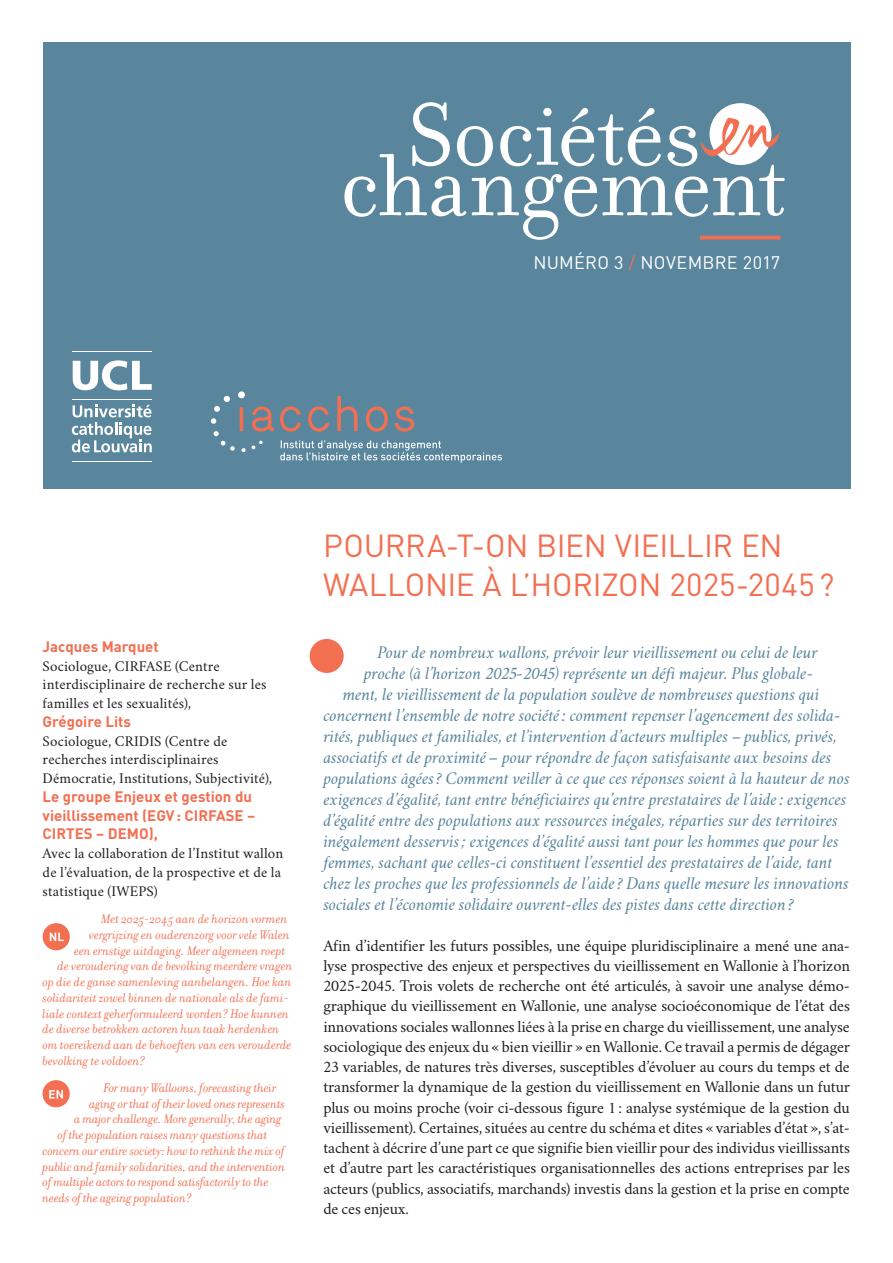
<style>
.page{position:relative;width:893px;height:1263px;background:#fff}
.page>*{position:absolute;margin:0;border:0;box-sizing:border-box;transform-origin:0 0}
.t1{font:31.5px/39px "DIN";letter-spacing:-.01em;color:#f36f51}
.t2{font:italic 18px "Crimson";letter-spacing:-.005em;color:#59869d}
.t3{font:18px "DIN";letter-spacing:.015em;color:#fff}
.t4{font:16.5px/20.2px "Crimson";letter-spacing:-.01em;color:#231f20;text-align:justify}
.t5{font:15px/18.8px "Crimson";letter-spacing:.01em;color:#231f20}
.t6{font:700 15px/18.8px "DIN";color:#f36f51}
.t7{font:italic 13.5px "Filosofia OT";color:#f36f51}
.s1{color:#f36f51}
</style>
<div class="page">
<div style="left:43px;top:43px;width:807px;height:446px;background:#59869d"></div>
<svg style="left:72px;top:405px;width:80px;height:47px"></svg>
<svg style="left:73px;top:360px;width:79px;height:30px"></svg>
<hr style="left:72px;top:351px;width:80px;height:1px;background:#fff">
<hr style="left:72px;top:461px;width:80px;height:1px;background:#fff">
<hr style="left:72px;top:399px;width:80px;height:1px;background:#fff">
<div style="left:238px;top:391px;width:7px;height:7px;background:#fff;border-radius:50%"></div>
<svg style="left:211px;top:396px;width:291px;height:67px"></svg>
<div style="left:310px;top:639px;width:34px;height:34px;background:#f36f51;border-radius:50%"></div>
<div style="left:43px;top:923px;width:27px;height:27px;background:#f36f51;border-radius:50%"></div>
<svg style="left:50px;top:932px;width:14px;height:9px"></svg>
<div style="left:43px;top:1080px;width:27px;height:27px;background:#f36f51;border-radius:50%"></div>
<svg style="left:49px;top:1090px;width:14px;height:8px"></svg>
<svg style="left:344px;top:102px;width:441px;height:138px"></svg>
<p class="t3" style="left:533px;top:252px;width:248px">NUMÉRO 3 <span class="s1">/</span> NOVEMBRE 2017</p>
<p class="t6" style="left:43px;top:636px;width:118px">Jacques Marquet</p>
<p class="t5" style="left:43px;top:654px;width:225px">Sociologue, CIRFASE (Centre interdisciplinaire de recherche sur les familles et les sexualités),</p>
<p class="t6" style="left:43px;top:711px;width:90px">Grégoire Lits</p>
<p class="t5" style="left:43px;top:729px;width:231px">Sociologue, CRIDIS (Centre de recherches interdisciplinaires<br>Démocratie, Institutions, Subjectivité),</p>
<p class="t6" style="left:43px;top:786px;width:214px">Le groupe Enjeux et gestion du vieillissement (EGV: CIRFASE –<br>CIRTES – DEMO),</p>
<p class="t5" style="left:43px;top:842px;width:242px">Avec la collaboration de l’Institut wallon de l’évaluation, de la prospective et de la statistique (IWEPS)</p>
<p class="t7" style="left:101px;top:911px;width:188px">Met 2025-2045 aan de horizon vormen</p>
<p class="t7" style="left:89px;top:927px;width:202px">vergrijzing en ouderenzorg voor vele Walen</p>
<p class="t7" style="left:74px;top:943px;width:213px">een ernstige uitdaging. Meer algemeen roept</p>
<p class="t7" style="left:58px;top:959px;width:236px">de veroudering van de bevolking meerdere vragen</p>
<p class="t7" style="left:43px;top:974px;width:250px">op die de ganse samenleving aanbelangen. Hoe kan</p>
<p class="t7" style="left:43px;top:990px;width:248px">solidariteit zowel binnen de nationale als de fami-</p>
<p class="t7" style="left:43px;top:1006px;width:248px">liale context geherformuleerd worden? Hoe kunnen</p>
<p class="t7" style="left:43px;top:1022px;width:238px">de diverse betrokken actoren hun taak herdenken</p>
<p class="t7" style="left:43px;top:1037px;width:250px">om toereikend aan de behoeften van een verouderde</p>
<p class="t7" style="left:43px;top:1053px;width:104px">bevolking te voldoen?</p>
<p class="t7" style="left:103px;top:1080px;width:174px">For many Walloons, forecasting their</p>
<p class="t7" style="left:89px;top:1096px;width:198px">aging or that of their loved ones represents</p>
<p class="t7" style="left:74px;top:1112px;width:209px">a major challenge. More generally, the aging</p>
<p class="t7" style="left:58px;top:1127px;width:211px">of the population raises many questions that</p>
<p class="t7" style="left:43px;top:1143px;width:244px">concern our entire society: how to rethink the mix of</p>
<p class="t7" style="left:43px;top:1159px;width:244px">public and family solidarities, and the intervention</p>
<p class="t7" style="left:43px;top:1175px;width:228px">of multiple actors to respond satisfactorily to the</p>
<p class="t7" style="left:43px;top:1190px;width:150px">needs of the ageing population?</p>
<h1 class="t1" style="left:323px;top:527px;width:513px">POURRA-T-ON BIEN VIEILLIR EN<br>WALLON IE À L’HORIZON 2025-2045?</h1>
<p class="t2" style="left:377px;top:641px;width:442px">Pour de nombreux wallons, prévoir leur vieillissement ou celui de leur</p>
<p class="t2" style="left:364px;top:662px;width:451px">proche (à l’horizon 2025-2045) représente un défi majeur. Plus globale-</p>
<p class="t2" style="left:343px;top:683px;width:478px">ment, le vieillissement de la population soulève de nombreuses questions qui</p>
<p class="t2" style="left:323px;top:704px;width:519px">concernent l’ensemble de notre société: comment repenser l’agencement des solida-</p>
<p class="t2" style="left:323px;top:725px;width:515px">rités, publiques et familiales, et l’intervention d’acteurs multiples –publics, privés,</p>
<p class="t2" style="left:323px;top:746px;width:510px">associatifs et de proximité– pour répondre de façon satisfaisante aux besoins des</p>
<p class="t2" style="left:323px;top:767px;width:528px">populations âgées? Comment veiller à ce que ces réponses soient à la hauteur de nos</p>
<p class="t2" style="left:323px;top:788px;width:525px">exigences d’égalité, tant entre bénéficiaires qu’entre prestataires de l’aide: exigences</p>
<p class="t2" style="left:323px;top:809px;width:516px">d’égalité entre des populations aux ressources inégales, réparties sur des territoires</p>
<p class="t2" style="left:323px;top:830px;width:517px">inégalement desservis; exigences d’égalité aussi tant pour les hommes que pour les</p>
<p class="t2" style="left:323px;top:851px;width:510px">femmes, sachant que celles-ci constituent l’essentiel des prestataires de l’aide, tant</p>
<p class="t2" style="left:323px;top:872px;width:527px">chez les proches que les professionnels de l’aide? Dans quelle mesure les innovations</p>
<p class="t2" style="left:323px;top:893px;width:472px">sociales et l’économie solidaire ouvrent-elles des pistes dans cette direction ?</p>
<p class="t4" style="left:323px;top:933px;width:528px">Afin d’identifier les futurs possibles, une équipe pluridisciplinaire a mené une ana&shy;lyse prospective des enjeux et perspectives du vieillissement en Wallonie à l’horizon 2025-2045. Trois volets de recherche ont été articulés, à savoir une analyse démo&shy;graphique du vieillissement en Wallonie, une analyse socioéconomique de l’état des innovations sociales wallonnes liées à la prise en charge du vieillissement, une analyse sociologique des enjeux du « bien vieillir » en Wallonie. Ce travail a permis de dégager 23 variables, de natures très diverses, susceptibles d’évoluer au cours du temps et de transformer la dynamique de la gestion du vieillissement en Wallonie dans un futur plus ou moins proche (voir ci-dessous figure 1 : analyse systémique de la gestion du vieillissement). Certaines, situées au centre du schéma et dites « variables d’état », s’at&shy;tachent à décrire d’une part ce que signifie bien vieillir pour des individus vieillissants et d’autre part les caractéristiques organisationnelles des actions entreprises par les acteurs (publics, associatifs, marchands) investis dans la gestion et la prise en compte de ces enjeux.</p>
</div>
